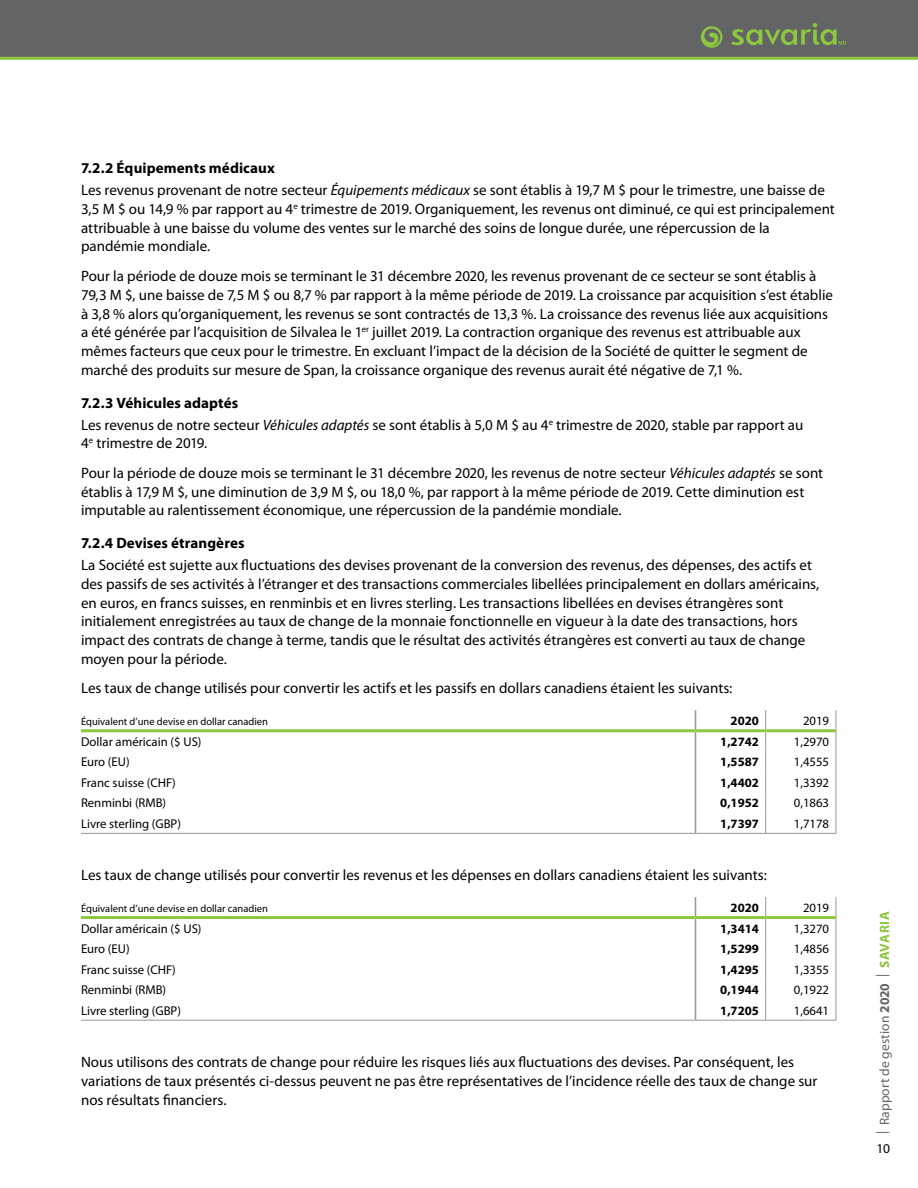
<style>
.page{position:relative;width:918px;height:1188px;background:#fff}
.page>*{position:absolute;margin:0;border:0;box-sizing:border-box;transform-origin:0 0}
.t1{font:15px/18.8px "Myriad Pro";color:#000}
.t2{font:700 15px "Myriad Pro";letter-spacing:.005em;color:#000}
.t3{font:13.5px "Myriad Pro";letter-spacing:.005em;color:#636466}
.t4{font:13.5px "Myriad Pro";color:#000}
.t5{font:12.75px "Myriad Pro";color:#000}
.t6{font:700 12.75px "Myriad Pro";color:#000}
.t7{font:10.5px "Myriad Pro";color:#000}
.s1{font-weight:700}
.s2{font-style:italic}
.s3{font-weight:700;color:#8dc63f}
</style>
<div class="page">
<div style="left:0;top:0;width:918px;height:58px;background:#636466"></div>
<svg style="left:701px;top:26px;width:21px;height:22px"></svg>
<svg style="left:731px;top:23px;width:115px;height:22px"></svg>
<hr style="left:0;top:57px;width:918px;height:3px;background:#8dc63f">
<hr style="left:81px;top:729px;width:615px;height:3px;background:#8dc63f">
<hr style="left:696px;top:729px;width:70px;height:3px;background:#8dc63f">
<hr style="left:766px;top:729px;width:70px;height:3px;background:#8dc63f">
<svg style="left:695px;top:710px;width:1px;height:123px"></svg>
<svg style="left:765px;top:710px;width:1px;height:123px"></svg>
<hr style="left:81px;top:833px;width:615px;height:1px;background:#939598">
<hr style="left:696px;top:833px;width:70px;height:1px;background:#939598">
<hr style="left:766px;top:833px;width:70px;height:1px;background:#939598">
<svg style="left:836px;top:710px;width:1px;height:123px"></svg>
<hr style="left:81px;top:916px;width:615px;height:3px;background:#8dc63f">
<hr style="left:696px;top:916px;width:70px;height:3px;background:#8dc63f">
<hr style="left:766px;top:916px;width:70px;height:3px;background:#8dc63f">
<svg style="left:695px;top:897px;width:1px;height:123px"></svg>
<svg style="left:765px;top:897px;width:1px;height:123px"></svg>
<hr style="left:81px;top:1020px;width:615px;height:1px;background:#939598">
<hr style="left:696px;top:1020px;width:70px;height:1px;background:#939598">
<hr style="left:766px;top:1020px;width:70px;height:1px;background:#939598">
<svg style="left:836px;top:897px;width:1px;height:123px"></svg>
<p class="t1" style="left:81px;top:157px;width:745px;line-height:22px"><span class="s1">7.2.2 Équipements médicaux<br></span>Les revenus provenant de notre secteur <span class="s2">Équipements médicaux</span> se sont établis à 19,7 M $ pour le trimestre, une baisse de</p>
<p class="t1" style="left:81px;top:199px;width:755px">3,5 M $ ou 14,9 % par rapport au 4<sup>e</sup> trimestre de 2019. Organiquement, les revenus ont diminué, ce qui est principalement attribuable à une baisse du volume des ventes sur le marché des soins de longue durée, une répercussion de la pandémie mondiale.</p>
<p class="t1" style="left:81px;top:266px;width:754px">Pour la période de douze mois se terminant le 31 décembre 2020, les revenus provenant de ce secteur se sont établis à 79,3 M $, une baisse de 7,5 M $ ou 8,7 % par rapport à la même période de 2019. La croissance par acquisition s’est établie à 3,8 % alors qu’organiquement, les revenus se sont contractés de 13,3 %. La croissance des revenus liée aux acquisitions a été générée par l’acquisition de Silvalea le 1<sup>er</sup> juillet 2019. La contraction organique des revenus est attribuable aux mêmes facteurs que ceux pour le trimestre. En excluant l’impact de la décision de la Société de quitter le segment de marché des produits sur mesure de Span, la croissance organique des revenus aurait été négative de 7,1 %.</p>
<p class="t1" style="left:81px;top:391px;width:724px;line-height:22px"><span class="s1">7.2.3 Véhicules adaptés<br></span>Les revenus de notre secteur <span class="s2">Véhicules adaptés</span> se sont établis à 5,0 M $ au 4<sup>e</sup> trimestre de 2020, stable par rapport au</p>
<p class="t1" style="left:81px;top:428px;width:744px;line-height:29.5px">4<sup>e</sup> trimestre de 2019.<br>Pour la période de douze mois se terminant le 31 décembre 2020, les revenus de notre secteur <span class="s2">Véhicules adaptés</span> se sont</p>
<p class="t1" style="left:81px;top:482px;width:725px">établis à 17,9 M $, une diminution de 3,9 M $, ou 18,0 %, par rapport à la même période de 2019. Cette diminution est imputable au ralentissement économique, une répercussion de la pandémie mondiale.</p>
<p class="t2" style="left:81px;top:533px;width:165px">7.2.4 Devises étrangères</p>
<p class="t1" style="left:81px;top:556px;width:740px">La Société est sujette aux fluctuations des devises provenant de la conversion des revenus, des dépenses, des actifs et des passifs de ses activités à l’étranger et des transactions commerciales libellées principalement en dollars américains, en euros, en francs suisses, en renminbis et en livres sterling. Les transactions libellées en devises étrangères sont initialement enregistrées au taux de change de la monnaie fonctionnelle en vigueur à la date des transactions, hors impact des contrats de change à terme, tandis que le résultat des activités étrangères est converti au taux de change moyen pour la période.</p>
<p class="t1" style="left:81px;top:679px;width:653px">Les taux de change utilisés pour convertir les actifs et les passifs en dollars canadiens étaient les suivants:</p>
<p class="t7" style="left:81px;top:715px;width:188px">Équivalent d’une devise en dollar canadien</p>
<p class="t6" style="left:731px;top:713px;width:30px">2020</p>
<p class="t5" style="left:803px;top:713px;width:28px">2019</p>
<p class="t5" style="left:81px;top:734px;width:122px">Dollar américain ($ US)</p>
<p class="t6" style="left:720px;top:733px;width:40px">1,2742</p>
<p class="t5" style="left:794px;top:734px;width:37px">1,2970</p>
<p class="t5" style="left:81px;top:754px;width:50px">Euro (EU)</p>
<p class="t6" style="left:720px;top:754px;width:40px">1,5587</p>
<p class="t5" style="left:794px;top:754px;width:37px">1,4555</p>
<p class="t5" style="left:81px;top:775px;width:96px">Franc suisse (CHF)</p>
<p class="t6" style="left:720px;top:774px;width:40px">1,4402</p>
<p class="t5" style="left:794px;top:775px;width:37px">1,3392</p>
<p class="t5" style="left:81px;top:795px;width:87px">Renminbi (RMB)</p>
<p class="t6" style="left:720px;top:795px;width:40px">0,1952</p>
<p class="t5" style="left:794px;top:795px;width:37px">0,1863</p>
<p class="t5" style="left:81px;top:816px;width:101px">Livre sterling (GBP)</p>
<p class="t6" style="left:720px;top:815px;width:40px">1,7397</p>
<p class="t5" style="left:794px;top:816px;width:37px">1,7178</p>
<p class="t1" style="left:81px;top:866px;width:687px">Les taux de change utilisés pour convertir les revenus et les dépenses en dollars canadiens étaient les suivants:</p>
<p class="t7" style="left:81px;top:902px;width:188px">Équivalent d’une devise en dollar canadien</p>
<p class="t6" style="left:731px;top:900px;width:30px">2020</p>
<p class="t5" style="left:803px;top:900px;width:28px">2019</p>
<p class="t5" style="left:81px;top:920px;width:122px">Dollar américain ($ US)</p>
<p class="t6" style="left:720px;top:920px;width:40px">1,3414</p>
<p class="t5" style="left:794px;top:920px;width:37px">1,3270</p>
<p class="t5" style="left:81px;top:941px;width:50px">Euro (EU)</p>
<p class="t6" style="left:720px;top:940px;width:40px">1,5299</p>
<p class="t5" style="left:794px;top:941px;width:37px">1,4856</p>
<p class="t5" style="left:81px;top:961px;width:96px">Franc suisse (CHF)</p>
<p class="t6" style="left:720px;top:961px;width:40px">1,4295</p>
<p class="t5" style="left:794px;top:961px;width:37px">1,3355</p>
<p class="t5" style="left:81px;top:982px;width:87px">Renminbi (RMB)</p>
<p class="t6" style="left:720px;top:981px;width:40px">0,1944</p>
<p class="t5" style="left:794px;top:982px;width:37px">0,1922</p>
<p class="t5" style="left:81px;top:1002px;width:101px">Livre sterling (GBP)</p>
<p class="t6" style="left:720px;top:1002px;width:40px">1,7205</p>
<p class="t5" style="left:794px;top:1002px;width:37px">1,6641</p>
<p class="t1" style="left:81px;top:1052px;width:738px">Nous utilisons des contrats de change pour réduire les risques liés aux fluctuations des devises. Par conséquent, les variations de taux présentés ci-dessus peuvent ne pas être représentatives de l’incidence réelle des taux de change sur nos résultats financiers.</p>
<p class="t3" style="left:876px;top:1134px;width:224px;rotate:-90deg">| Rapport de gestion <span class="s1">2020</span> | <span class="s3">SAVARIA</span></p>
<p class="t4" style="left:877px;top:1140px;width:15px">10</p>
</div>
